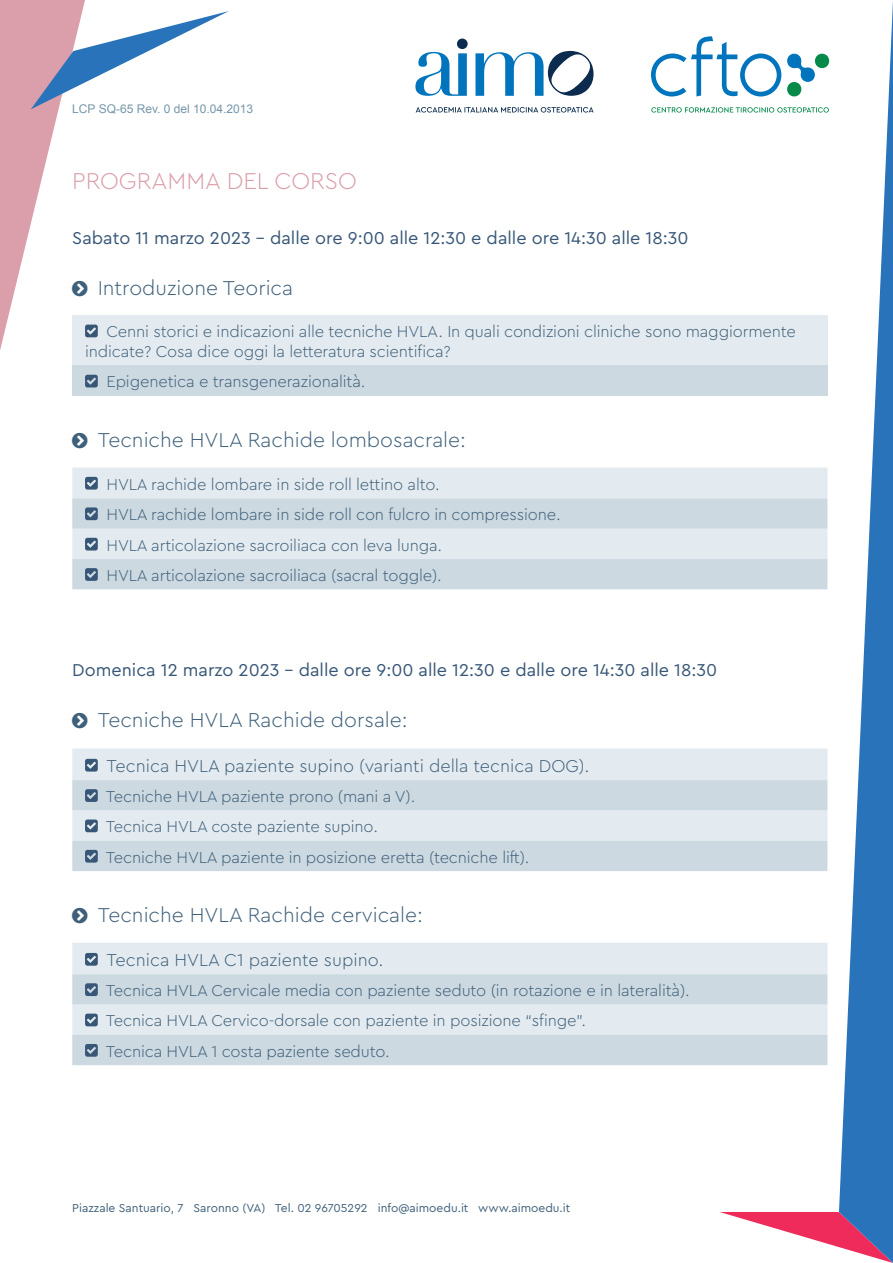
<style>
.page{position:relative;width:893px;height:1263px;background:#fff}
.page>*{position:absolute;margin:0;border:0;box-sizing:border-box;transform-origin:0 0}
.t1{font:300 24px "Cera Pro";color:#da9faa}
.t2{font:300 21px "Cera Pro";color:#3f607a}
.t3{font:18px "Cera Pro";color:#385777}
.t4{font:300 18px "Cera Pro";color:#3f607a}
.t5{font:300 16.5px/30.3px "Cera Pro";letter-spacing:-.01em;color:#3f607a}
.t6{font:12px "Cera Pro";color:#3f607a}
.t7{font:12px "Arial";color:#7597aa}
</style>
<div class="page">
<svg style="left:720px;top:1212px;width:119px;height:35px"></svg>
<svg style="left:839px;top:1px;width:54px;height:1262px"></svg>
<svg style="left:415px;top:39px;width:53px;height:57px"></svg>
<svg style="left:475px;top:51px;width:119px;height:45px"></svg>
<svg style="left:416px;top:107px;width:178px;height:6px"></svg>
<svg style="left:651px;top:36px;width:179px;height:61px"></svg>
<svg style="left:651px;top:107px;width:178px;height:6px"></svg>
<div style="left:72px;top:315px;width:755px;height:51px;background:#e4ebf0"></div>
<div style="left:72px;top:366px;width:755px;height:30px;background:#cdd9e1"></div>
<svg style="left:85px;top:375px;width:13px;height:12px"></svg>
<div style="left:72px;top:467px;width:755px;height:31px;background:#e4ebf0"></div>
<svg style="left:72px;top:498px;width:755px;height:91px;background:#d4dfe6"></svg>
<svg style="left:85px;top:477px;width:13px;height:13px"></svg>
<svg style="left:85px;top:507px;width:13px;height:13px"></svg>
<svg style="left:85px;top:538px;width:13px;height:12px"></svg>
<svg style="left:85px;top:568px;width:13px;height:13px"></svg>
<div style="left:72px;top:748px;width:755px;height:32px;background:#e4ebf0"></div>
<svg style="left:72px;top:780px;width:755px;height:91px;background:#d4dfe6"></svg>
<svg style="left:85px;top:759px;width:13px;height:12px"></svg>
<svg style="left:85px;top:789px;width:13px;height:13px"></svg>
<svg style="left:85px;top:819px;width:13px;height:13px"></svg>
<svg style="left:85px;top:850px;width:13px;height:13px"></svg>
<div style="left:72px;top:943px;width:755px;height:31px;background:#e4ebf0"></div>
<svg style="left:72px;top:974px;width:755px;height:91px;background:#d4dfe6"></svg>
<svg style="left:85px;top:953px;width:13px;height:13px"></svg>
<svg style="left:85px;top:983px;width:13px;height:13px"></svg>
<svg style="left:85px;top:1013px;width:13px;height:13px"></svg>
<svg style="left:85px;top:1044px;width:13px;height:13px"></svg>
<svg style="left:0;top:0;width:229px;height:350px"></svg>
<p class="t7" style="left:72px;top:100px;width:182px">LCP SQ-65 Rev. 0 del 10.04.2013</p>
<h1 class="t1" style="left:72px;top:165px;width:286px">PROGRAMMA DEL CORSO</h1>
<p class="t3" style="left:72px;top:226px;width:618px">Sabato 11 marzo 2023 – dalle ore 9:00 alle 12:30 e dalle ore 14:30 alle 18:30</p>
<p class="t2" style="left:98px;top:274px;width:197px">Introduzione Teorica</p>
<p class="t5" style="left:85px;top:321px;width:712px;line-height:19.8px;text-indent:21px">Cenni storici e indicazioni alle tecniche HVLA. In quali condizioni cliniche sono maggiormente indicate? Cosa dice oggi la letteratura scientifica?</p>
<p class="t5" style="left:107px;top:366px;width:260px">Epigenetica e transgenerazionalità.</p>
<p class="t2" style="left:98px;top:426px;width:370px">Tecniche HVLA Rachide lombosacrale:</p>
<p class="t5" style="left:107px;top:468px;width:456px">HVLA rachide lombare in side roll lettino alto.<br>HVLA rachide lombare in side roll con fulcro in compressione.<br>HVLA articolazione sacroiliaca con leva lunga.<br>HVLA articolazione sacroiliaca (sacral toggle).</p>
<p class="t3" style="left:72px;top:658px;width:646px">Domenica 12 marzo 2023 – dalle ore 9:00 alle 12:30 e dalle ore 14:30 alle 18:30</p>
<p class="t2" style="left:98px;top:706px;width:311px">Tecniche HVLA Rachide dorsale:</p>
<p class="t4" style="left:107px;top:753px;width:484px">Tecnica HVLA paziente supino (varianti della tecnica DOG).</p>
<p class="t5" style="left:106px;top:780px;width:425px">Tecniche HVLA paziente prono (mani a V).<br>Tecnica HVLA coste paziente supino.<br>Tecniche HVLA paziente in posizione eretta (tecniche lift).</p>
<p class="t2" style="left:98px;top:901px;width:327px">Tecniche HVLA Rachide cervicale:</p>
<p class="t4" style="left:107px;top:948px;width:279px">Tecnica HVLA C1 paziente supino.</p>
<p class="t5" style="left:106px;top:975px;width:586px">Tecnica HVLA Cervicale media con paziente seduto (in rotazione e in lateralità).<br>Tecnica HVLA Cervico-dorsale con paziente in posizione “sfinge”.<br>Tecnica HVLA 1 costa paziente seduto.</p>
<p class="t6" style="left:72px;top:1200px;width:500px">Piazzale Santuario, 7 Saronno (VA) Tel. 02 96705292 info@aimoedu.it www.aimoedu.it</p>
</div>
